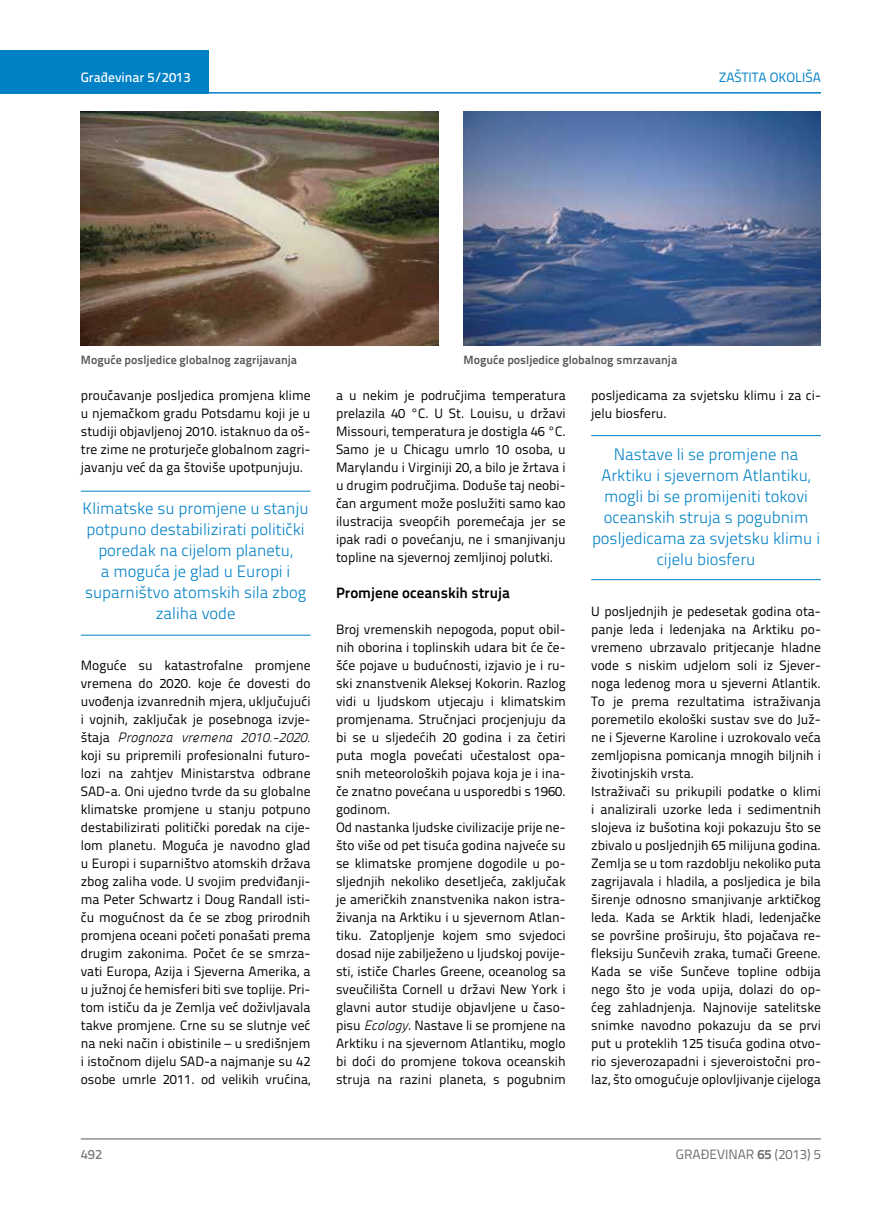
<style>
.page{position:relative;width:872px;height:1212px;background:#fff}
.page>*{position:absolute;margin:0;border:0;box-sizing:border-box;transform-origin:0 0}
.t1{font:300 16.5px/21px "Titillium Text 22 L";color:#0081c6;text-align:center}
.t2{font:700 15px "Titillium Text 22 L";color:#000}
.t3{font:13.5px/18px "Titillium Text 22 L";color:#000;text-align:justify}
.t4{font:italic 13.5px "Panefresco 250 wt";color:#000}
.t5{font:13.5px "Titillium Text 22 L";color:#6d6e71}
.t6{font:500 13.5px "Titillium Text 22 L";color:#fff}
.t7{font:13.5px "Titillium Text 22 L";color:#0081c6}
.t8{font:500 13.5px "Titillium Text 22 L";color:#797a7d}
.t9{font:700 12px "Titillium Text 22 L";color:#58595b}
.s1{font-family:"Titillium Text 22 L";font-style:normal}
.s2{font-family:"Panefresco 250 wt";font-style:italic}
.s3{font-weight:700}
</style>
<div class="page">
<hr style="left:81px;top:1139px;width:740px;height:1px;background:#58595b">
<div style="left:0;top:50px;width:208px;height:44px;background:#0081c6"></div>
<hr style="left:0;top:92px;width:821px;height:2px;background:#0081c6">
<hr style="left:81px;top:491px;width:229px;height:1px;background:#0081c6">
<hr style="left:81px;top:635px;width:229px;height:1px;background:#0081c6">
<hr style="left:591px;top:435px;width:230px;height:1px;background:#0081c6">
<hr style="left:591px;top:579px;width:230px;height:1px;background:#0081c6">
<img style="left:81px;top:112px;width:357px;height:234px">
<img style="left:463px;top:112px;width:358px;height:234px">
<p class="t6" style="left:81px;top:67px;width:111px">Građevinar 5/2013</p>
<p class="t7" style="left:718px;top:68px;width:104px">ZAŠTITA OKOLIŠA</p>
<p class="t9" style="left:81px;top:350px;width:218px">Moguće posljedice globalnog zagrijavanja</p>
<p class="t9" style="left:463px;top:350px;width:215px">Moguće posljedice globalnog smrzavanja</p>
<p class="t3" style="left:81px;top:385px;width:231px">proučavanje posljedica promjena klime u njemačkom gradu Potsdamu koji je u studiji objavljenoj 2010. istaknuo da oš&shy;tre zime ne proturječe globalnom zagri&shy;javanju već da ga štoviše upotpunjuju.</p>
<p class="t1" style="left:83px;top:497px;width:228px">Klimatske su promjene u stanju potpuno destabilizirati politički poredak na cijelom planetu,<br>a moguća je glad u Europi i suparništvo atomskih sila zbog zaliha vode</p>
<p class="t3" style="left:81px;top:655px;width:231px">Moguće su katastrofalne promjene vremena do 2020. koje će dovesti do uvođenja izvanrednih mjera, uključujući i vojnih, zaključak je posebnoga izvje-</p>
<p class="t4" style="left:81px;top:727px;width:231px"><span class="s1">štaja</span> Prognoza vremena 2010.-2020.</p>
<p class="t3" style="left:81px;top:746px;width:231px">koji su pripremili profesionalni futuro&shy;lozi na zahtjev Ministarstva odbrane SAD-a. Oni ujedno tvrde da su globalne klimatske promjene u stanju potpuno destabilizirati politički poredak na cije&shy;lom planetu. Moguća je navodno glad u Europi i suparništvo atomskih država zbog zaliha vode. U svojim predviđanji&shy;ma Peter Schwartz i Doug Randall isti&shy;ču mogućnost da će se zbog prirodnih promjena oceani početi ponašati prema drugim zakonima. Počet će se smrza&shy;vati Europa, Azija i Sjeverna Amerika, a u južnoj će hemisferi biti sve toplije. Pri&shy;tom ističu da je Zemlja već doživljavala takve promjene. Crne su se slutnje već na neki način i obistinile – u središnjem i istočnom dijelu SAD-a najmanje su 42 osobe umrle 2011. od velikih vrućina,</p>
<p class="t3" style="left:336px;top:385px;width:231px">a u nekim je područjima temperatura prelazila 40 °C. U St. Louisu, u državi Missouri, temperatura je dostigla 46 °C.<br>Samo je u Chicagu umrlo 10 osoba, u Marylandu i Virginiji 20, a bilo je žrtava i u drugim područjima. Doduše taj neobi&shy;čan argument može poslužiti samo kao ilustracija sveopćih poremećaja jer se ipak radi o povećanju, ne i smanjivanju topline na sjevernoj zemljinoj polutki.</p>
<p class="t2" style="left:336px;top:581px;width:175px">Promjene oceanskih struja</p>
<p class="t3" style="left:336px;top:619px;width:231px;text-align:left">Broj vremenskih nepogoda, poput obil&shy;nih oborina i toplinskih udara bit će če&shy;šće pojave u budućnosti, izjavio je i ru&shy;ski znanstvenik Aleksej Kokorin. Razlog vidi u ljudskom utjecaju i klimatskim promjenama. Stručnjaci procjenjuju da bi se u sljedećih 20 godina i za četiri puta mogla povećati učestalost opa&shy;snih meteoroloških pojava koja je i ina&shy;če znatno povećana u usporedbi s 1960. godinom.<br>Od nastanka ljudske civilizacije prije ne&shy;što više od pet tisuća godina najveće su se klimatske promjene dogodile u po&shy;sljednjih nekoliko desetljeća, zaključak je američkih znanstvenika nakon istra&shy;živanja na Arktiku i u sjevernom Atlan&shy;tiku. Zatopljenje kojem smo svjedoci dosad nije zabilježeno u ljudskoj povije&shy;sti, ističe Charles Greene, oceanolog sa sveučilišta Cornell u državi New York i glavni autor studije objavljene u časo&shy;pisu <span class="s2">Ecology</span>. Nastave li se promjene na Arktiku i na sjevernom Atlantiku, moglo bi doći do promjene tokova oceanskih struja na razini planeta, s pogubnim</p>
<p class="t3" style="left:591px;top:385px;width:231px">posljedicama za svjetsku klimu i za ci&shy;jelu biosferu.</p>
<p class="t1" style="left:592px;top:443px;width:230px">Nastave li se promjene na<br>Arktiku i sjevernom Atlantiku, mogli bi se promijeniti tokovi oceanskih struja s pogubnim posljedicama za svjetsku klimu i cijelu biosferu</p>
<p class="t3" style="left:591px;top:601px;width:231px;text-align:left">U posljednjih je pedesetak godina ota&shy;panje leda i ledenjaka na Arktiku po&shy;vremeno ubrzavalo pritjecanje hladne vode s niskim udjelom soli iz Sjever&shy;noga ledenog mora u sjeverni Atlantik.<br>To je prema rezultatima istraživanja poremetilo ekološki sustav sve do Juž&shy;ne i Sjeverne Karoline i uzrokovalo veća zemljopisna pomicanja mnogih biljnih i životinjskih vrsta.<br>Istraživači su prikupili podatke o klimi i analizirali uzorke leda i sedimentnih slojeva iz bušotina koji pokazuju što se zbivalo u posljednjih 65 milijuna godina.<br>Zemlja se u tom razdoblju nekoliko puta zagrijavala i hladila, a posljedica je bila širenje odnosno smanjivanje arktičkog leda. Kada se Arktik hladi, ledenjačke se površine proširuju, što pojačava re&shy;fleksiju Sunčevih zraka, tumači Greene.<br>Kada se više Sunčeve topline odbija nego što je voda upija, dolazi do op&shy;ćeg zahladnjenja. Najnovije satelitske snimke navodno pokazuju da se prvi put u proteklih 125 tisuća godina otvo&shy;rio sjeverozapadni i sjeveroistočni pro&shy;laz, što omogućuje oplovljivanje cijeloga</p>
<p class="t8" style="left:81px;top:1144px;width:23px">492</p>
<p class="t5" style="left:676px;top:1144px;width:146px">GRAĐEVINAR <span class="s3">65</span> (2013) 5</p>
</div>
